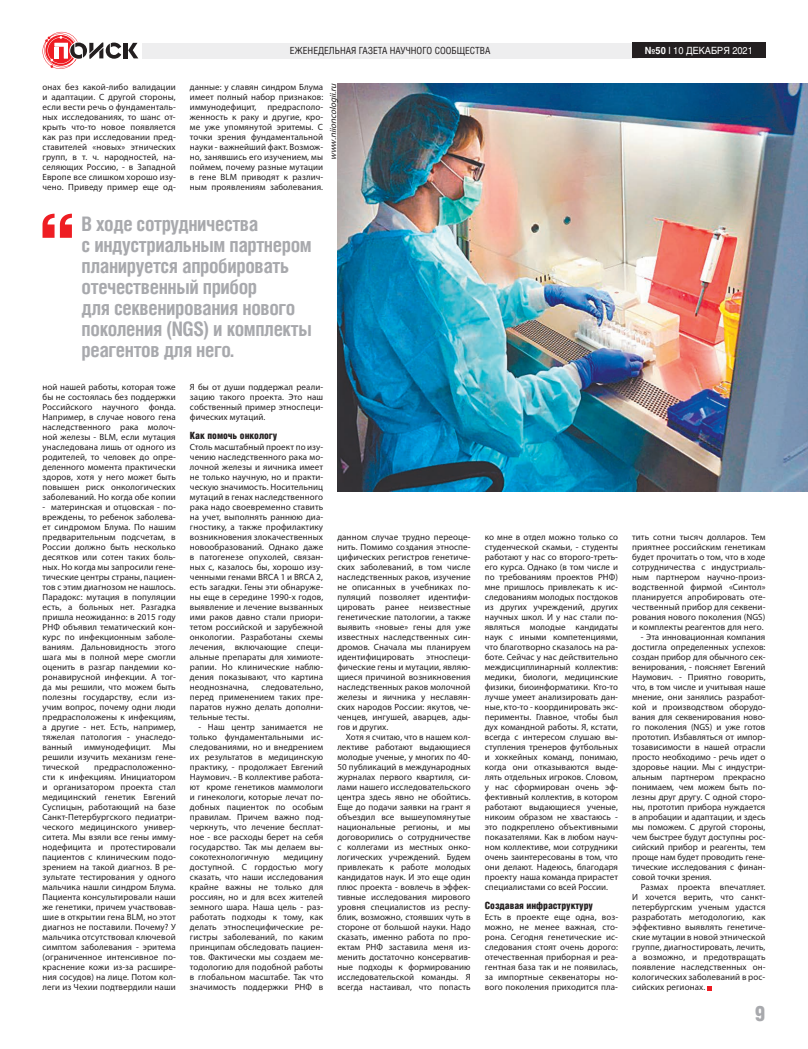
<style>
.page{position:relative;width:808px;height:1049px;background:#fff}
.page>*{position:absolute;margin:0;border:0;box-sizing:border-box;transform-origin:0 0}
.t1{font:21.1px "Helios Cond Black C";color:#a8a9ad}
.t2{font:700 20px/21px "Helios Cond C";letter-spacing:-.02em;color:#a8a9ad}
.t3{font:10px "Helios Cond Black C";letter-spacing:-.005em;color:#231f20}
.t4{font:9.8px "Helios Cond C";color:#231f20}
.t5{font:9.8px "Helios C";color:#fff;scale:.93 1}
.t6{font:9px/10px "Myriad Pro";letter-spacing:.01em;color:#231f20;text-align:justify}
.t7{font:italic 9px "Myriad Pro";color:#231f20}
.s1{font-weight:700}
</style>
<div class="page">
<hr style="left:124px;top:43px;width:4px;height:15px;background:#231f20">
<svg style="left:128px;top:43px;width:10px;height:15px"></svg>
<svg style="left:43px;top:32px;width:78px;height:37px"></svg>
<div style="left:142px;top:43px;width:496px;height:16px;background:#eeeeef"></div>
<div style="left:632px;top:43px;width:133px;height:15px;background:#231f20"></div>
<svg style="left:43px;top:214px;width:29px;height:24px"></svg>
<svg style="left:707px;top:986px;width:5px;height:4px"></svg>
<img style="left:337px;top:83px;width:471px;height:408px">
<p class="t6" style="left:43px;top:82px;width:135px">онах без какой-либо валидации и адаптации. С другой стороны, если вести речь о фундаменталь&shy;ных исследованиях, то шанс от&shy;крыть что-то новое появляется как раз при исследовании пред&shy;ставителей «новых» этнических групп, в т. ч. народностей, на&shy;селяющих Россию, - в Западной Европе все слишком хорошо изу&shy;чено. Приведу пример еще од-</p>
<p class="t4" style="left:290px;top:45px;width:202px">ЕЖЕНЕДЕЛЬНАЯ ГАЗЕТА НАУЧНОГО СООБЩЕСТВА</p>
<p class="t5" style="left:645px;top:44px;width:118px"><span class="s1">№50</span> I 10 ДЕКАБРЯ 2021</p>
<p class="t7" style="left:328px;top:160px;width:77px;rotate:-90deg">www.niioncologii.ru</p>
<p class="t6" style="left:190px;top:82px;width:135px">данные: у славян синдром Блума имеет полный набор признаков: иммунодефицит, предрасполо&shy;женность к раку и другие, кро&shy;ме уже упомянутой эритемы. С точки зрения фундаментальной науки - важнейший факт. Возмож&shy;но, занявшись его изучением, мы поймем, почему разные мутации в гене BLM приводят к различ&shy;ным проявлениям заболевания.</p>
<h2 class="t2" style="left:82px;top:212px;width:232px">В ходе сотрудничества<br>с индустриальным партнером планируется апробировать отечественный прибор<br>для секвенирования нового поколения (NGS) и комплекты реагентов для него.</h2>
<p class="t6" style="left:43px;top:382px;width:135px">ной нашей работы, которая тоже бы не состоялась без поддержки Российского научного фонда.<br>Например, в случае нового гена наследственного рака молоч&shy;ной железы - BLM, если мутация унаследована лишь от одного из родителей, то человек до опре&shy;деленного момента практически здоров, хотя у него может быть повышен риск онкологических заболеваний. Но когда обе копии</p>
<p class="t6" style="left:43px;top:502px;width:135px">- материнская и отцовская - по&shy;вреждены, то ребенок заболева&shy;ет синдромом Блума. По нашим предварительным подсчетам, в России должно быть несколько десятков или сотен таких боль&shy;ных. Но когда мы запросили гене&shy;тические центры страны, пациен&shy;тов с этим диагнозом не нашлось.<br>Парадокс: мутация в популяции есть, а больных нет. Разгадка пришла неожиданно: в 2015 году РНФ объявил тематический кон&shy;курс по инфекционным заболе&shy;ваниям. Дальновидность этого шага мы в полной мере смогли оценить в разгар пандемии ко&shy;ронавирусной инфекции. А тог&shy;да мы решили, что можем быть полезны государству, если из&shy;учим вопрос, почему одни люди предрасположены к инфекциям, а другие - нет. Есть, например, тяжелая патология - унаследо&shy;ванный</p>
<p class="t6" style="left:84px;top:742px;width:68px">иммунодефицит.</p>
<p class="t6" style="left:43px;top:742px;width:135px;text-indent:120px">Мы решили изучить механизм гене&shy;тической</p>
<p class="t6" style="left:43px;top:762px;width:135px;text-indent:52px">предрасположенно&shy;сти к инфекциям. Инициатором и организатором проекта стал медицинский генетик Евгений Суспицын, работающий на базе Санкт-Петербургского педиатри&shy;ческого медицинского универ&shy;ситета. Мы взяли все гены имму&shy;нодефицита и протестировали пациентов с клиническим подо&shy;зрением на такой диагноз. В ре&shy;зультате тестирования у одного мальчика нашли синдром Блума.<br>Пациента консультировали наши же генетики, причем участвовав&shy;шие в открытии гена BLM, но этот диагноз не поставили. Почему? У мальчика отсутствовал ключевой симптом заболевания - эритема (ограниченное интенсивное по&shy;краснение кожи из-за расшире&shy;ния сосудов) на лице. Потом кол&shy;леги из Чехии подтвердили наши</p>
<p class="t6" style="left:190px;top:382px;width:135px">Я бы от души поддержал реали&shy;зацию такого проекта. Это наш собственный пример этноспеци&shy;фических мутаций.</p>
<p class="t3" style="left:190px;top:430px;width:89px">Как помочь онкологу</p>
<p class="t6" style="left:190px;top:442px;width:135px">Столь масштабный проект по изу&shy;чению наследственного рака мо&shy;лочной железы и яичника имеет не только научную, но и практи&shy;ческую значимость. Носительниц мутаций в генах наследственного рака надо своевременно ставить на учет, выполнять раннюю диа&shy;гностику, а также профилактику возникновения злокачественных новообразований. Однако даже в патогенезе опухолей, связан&shy;ных с, казалось бы, хорошо изу&shy;ченными генами BRCA 1 и BRCA 2, есть загадки. Гены эти обнаруже&shy;ны еще в середине 1990-х годов, выявление и лечение вызванных ими раков давно стали приори&shy;тетом российской и зарубежной онкологии. Разработаны схемы лечения, включающие специ&shy;альные препараты для химиоте&shy;рапии. Но клинические наблю&shy;дения показывают, что картина неоднозначна,</p>
<p class="t6" style="left:190px;top:682px;width:135px;text-indent:71px">следовательно, перед применением таких пре&shy;паратов нужно делать дополни&shy;тельные тесты.</p>
<p class="t6" style="left:190px;top:722px;width:135px;text-indent:9px">- Наш центр занимается не только фундаментальными ис&shy;следованиями, но и внедрением их результатов в медицинскую практику, - продолжает Евгений Наумович. - В коллективе работа&shy;ют кроме генетиков маммологи и гинекологи, которые лечат по&shy;добных пациенток по особым правилам. Причем важно под&shy;черкнуть, что лечение бесплат&shy;ное - все расходы берет на себя государство. Так мы делаем вы&shy;сокотехнологичную</p>
<p class="t6" style="left:190px;top:852px;width:135px;text-indent:94px">медицину доступной. С гордостью могу сказать, что наши исследования крайне важны не только для россиян, но и для всех жителей земного шара. Наша цель - раз&shy;работать подходы к тому, как делать этноспецифические ре&shy;гистры заболеваний, по каким принципам обследовать пациен&shy;тов. Фактически мы создаем ме&shy;тодологию для подобной работы в глобальном масштабе. Так что значимость поддержки РНФ в</p>
<p class="t6" style="left:337px;top:532px;width:135px">данном случае трудно переоце&shy;нить. Помимо создания этноспе&shy;цифических регистров генетиче&shy;ских заболеваний, в том числе наследственных раков, изучение не описанных в учебниках по&shy;пуляций позволяет идентифи&shy;цировать ранее неизвестные генетические патологии, а также выявить «новые» гены для уже известных наследственных син&shy;дромов. Сначала мы планируем идентифицировать</p>
<p class="t6" style="left:337px;top:652px;width:135px;text-indent:89px">этноспеци&shy;фические гены и мутации, являю&shy;щиеся причиной возникновения наследственных раков молочной железы и яичника у неславян&shy;ских народов России: якутов, че&shy;ченцев, ингушей, аварцев, ады&shy;гов и других.</p>
<p class="t6" style="left:337px;top:732px;width:135px;text-indent:9px">Хотя я считаю, что в нашем кол&shy;лективе работают выдающиеся молодые ученые, у многих по 40- 50 публикаций в международных журналах первого квартиля, си&shy;лами нашего исследовательского центра здесь явно не обойтись.<br>Еще до подачи заявки на грант я объездил все вышеупомянутые национальные регионы, и мы договорились о сотрудничестве с коллегами из местных онко&shy;логических учреждений. Будем привлекать к работе молодых кандидатов наук. И это еще один плюс проекта - вовлечь в эффек&shy;тивные исследования мирового уровня специалистов из респу&shy;блик, возможно, стоявших чуть в стороне от большой науки. Надо сказать, именно работа по про&shy;ектам РНФ заставила меня из&shy;менить достаточно консерватив&shy;ные подходы к формированию исследовательской команды. Я всегда настаивал, что попасть</p>
<p class="t6" style="left:485px;top:532px;width:135px">ко мне в отдел можно только со студенческой скамьи, - студенты работают у нас со второго-треть&shy;его курса. Однако (в том числе и по требованиям проектов РНФ) мне пришлось привлекать к ис&shy;следованиям молодых постдоков из других учреждений, других научных школ. И у нас стали по&shy;являться молодые кандидаты наук с иными компетенциями, что благотворно сказалось на ра&shy;боте. Сейчас у нас действительно междисциплинарный коллектив: медики, биологи, медицинские физики, биоинформатики. Кто-то лучше умеет анализировать дан&shy;ные, кто-то - координировать экс&shy;перименты. Главное, чтобы был дух командной работы. Я, кстати, всегда с интересом слушаю вы&shy;ступления тренеров футбольных и хоккейных команд, понимаю, когда они отказываются выде&shy;лять отдельных игроков. Словом, у нас сформирован очень эф&shy;фективный коллектив, в котором работают выдающиеся ученые, никоим образом не хвастаюсь - это подкреплено объективными показателями. Как в любом науч&shy;ном коллективе, мои сотрудники очень заинтересованы в том, что они делают. Надеюсь, благодаря проекту наша команда прирастет специалистами со всей России.</p>
<p class="t3" style="left:485px;top:900px;width:110px">Создавая инфраструктуру</p>
<p class="t6" style="left:485px;top:912px;width:135px">Есть в проекте еще одна, воз&shy;можно, не менее важная, сто&shy;рона. Сегодня генетические ис&shy;следования стоят очень дорого: оте чественная приборная и реа&shy;гентная база так и не появилась, за импортные секвенаторы но&shy;вого поколения приходится пла-</p>
<p class="t6" style="left:632px;top:532px;width:135px">тить сотни тысяч долларов. Тем приятнее российским генетикам будет прочитать о том, что в ходе сотрудничества с индустриаль&shy;ным партнером научно-произ&shy;водственной фирмой «Синтол» планируется апробировать оте&shy;чественный прибор для секвени&shy;рования нового поколения (NGS) и комплекты реагентов для него.</p>
<p class="t6" style="left:632px;top:632px;width:135px;text-indent:9px">- Эта инновационная компания достигла определенных успехов: создан прибор для обычного сек&shy;венирования, - поясняет Евгений Наумович. - Приятно говорить, что, в том числе и учитывая наше мнение, они занялись разработ&shy;кой и производством оборудо&shy;вания для секвенирования ново&shy;го поколения (NGS) и уже готов прототип. Избавляться от импор&shy;тозависимости в нашей отрасли просто необходимо - речь идет о здоровье нации. Мы с индустри&shy;альным партнером прекрасно понимаем, чем можем быть по&shy;лезны друг другу. С одной сторо&shy;ны, прототип прибора нуждается в апробации и адаптации, и здесь мы поможем. С другой стороны, чем быстрее будут доступны рос&shy;сийский прибор и реагенты, тем проще нам будет проводить гене&shy;тические исследования с финан&shy;совой точки зрения.</p>
<p class="t6" style="left:632px;top:882px;width:135px;text-indent:9px">Размах проекта впечатляет.<br>И хочется верить, что санкт&shy;петербургским ученым удастся разработать методологию, как эффективно выявлять генетиче&shy;ские мутации в новой этнической группе, диагностировать, лечить, а возможно, и предотвращать появление наследственных он&shy;кологических заболеваний в рос&shy;сийских регионах.</p>
<h1 class="t1" style="left:755px;top:1001px;width:12px">9</h1>
</div>
